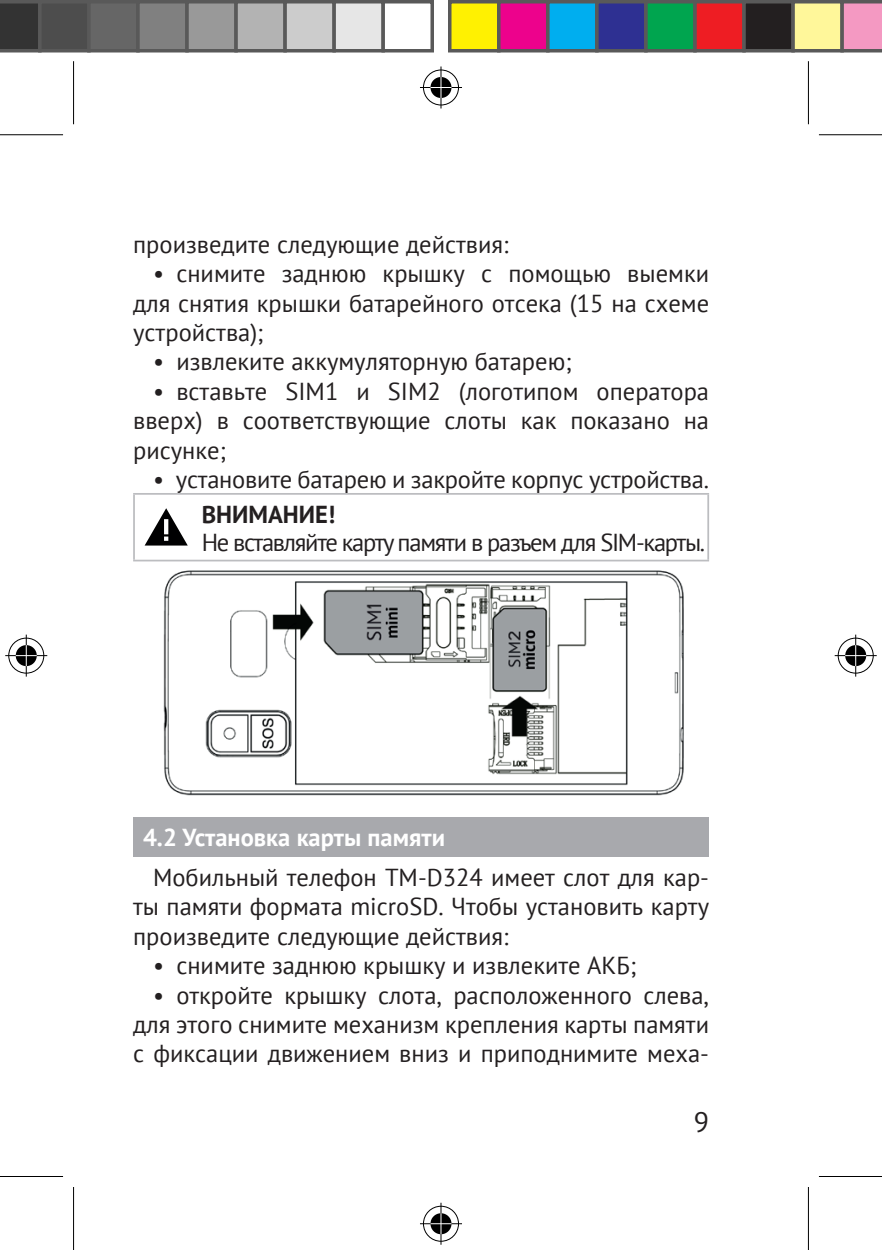
<style>
.page{position:relative;width:882px;height:1250px;background:#fff}
.page>*{position:absolute;margin:0;border:0;box-sizing:border-box;transform-origin:0 0}
.t1{font:28px "PT Sans";color:#231f20}
.t2{font:24.5px/29.4px "PT Sans";color:#231f20;text-align:justify}
.t3{font:24.5px "PT Sans";letter-spacing:-.05em;color:#231f20}
.t4{font:700 24.5px "PT Sans";color:#fff}
.t5{font:700 24.5px "PT Sans";color:#231f20}
</style>
<div class="page">
<hr style="left:133px;top:493px;width:575px;height:2px;background:#bcbdc0">
<hr style="left:133px;top:495px;width:2px;height:65px;background:#bcbdc0">
<hr style="left:707px;top:495px;width:1px;height:65px;background:#bcbdc0">
<hr style="left:133px;top:560px;width:575px;height:1px;background:#bcbdc0">
<svg style="left:144px;top:508px;width:44px;height:38px"></svg>
<img style="left:163px;top:570px;width:521px;height:226px">
<div style="left:133px;top:817px;width:575px;height:40px;background:#a8a9ad"></div>
<svg style="left:0;top:135px;width:63px;height:1px"></svg>
<svg style="left:819px;top:135px;width:62px;height:1px"></svg>
<div style="left:71px;top:61px;width:5px;height:63px;background:#f6f6f6"></div>
<div style="left:71px;top:1187px;width:5px;height:63px;background:#f6f6f6"></div>
<svg style="left:808px;top:61px;width:1px;height:63px"></svg>
<svg style="left:808px;top:1187px;width:1px;height:63px"></svg>
<hr style="left:0;top:134px;width:63px;height:1px;background:#000">
<hr style="left:818px;top:134px;width:63px;height:1px;background:#000">
<hr style="left:0;top:1176px;width:63px;height:1px;background:#000">
<hr style="left:818px;top:1176px;width:63px;height:1px;background:#000">
<hr style="left:73px;top:61px;width:1px;height:63px;background:#000">
<hr style="left:73px;top:1187px;width:1px;height:63px;background:#000">
<hr style="left:807px;top:61px;width:1px;height:63px;background:#000">
<hr style="left:807px;top:1187px;width:1px;height:63px;background:#000">
<div style="left:421px;top:68px;width:39px;height:39px;border:4px solid #fff;border-radius:50%"></div>
<div style="left:420px;top:85px;width:42px;height:5px;background:#fff"></div>
<svg style="left:438px;top:67px;width:5px;height:42px"></svg>
<div style="left:428px;top:75px;width:25px;height:25px;border:4px solid #fff;border-radius:50%"></div>
<div style="left:423px;top:70px;width:36px;height:35px;border:1px solid #000;border-radius:50%"></div>
<hr style="left:420px;top:87px;width:42px;height:1px;background:#000">
<hr style="left:440px;top:67px;width:1px;height:42px;background:#000">
<svg style="left:430px;top:77px;width:21px;height:21px"></svg>
<div style="left:421px;top:1204px;width:39px;height:39px;border:4px solid #fff;border-radius:50%"></div>
<svg style="left:420px;top:1222px;width:42px;height:4px"></svg>
<svg style="left:438px;top:1203px;width:5px;height:42px"></svg>
<div style="left:428px;top:1211px;width:25px;height:25px;border:4px solid #fff;border-radius:50%"></div>
<div style="left:423px;top:1206px;width:36px;height:36px;border:1px solid #000;border-radius:50%"></div>
<hr style="left:420px;top:1223px;width:42px;height:1px;background:#000">
<hr style="left:440px;top:1203px;width:1px;height:42px;background:#000">
<svg style="left:430px;top:1213px;width:21px;height:21px"></svg>
<div style="left:7px;top:636px;width:39px;height:39px;border:4px solid #fff;border-radius:50%"></div>
<svg style="left:5px;top:653px;width:42px;height:5px"></svg>
<svg style="left:24px;top:635px;width:4px;height:42px"></svg>
<div style="left:14px;top:643px;width:25px;height:25px;border:4px solid #fff;border-radius:50%"></div>
<div style="left:8px;top:638px;width:36px;height:36px;border:1px solid #000;border-radius:50%"></div>
<hr style="left:5px;top:655px;width:42px;height:1px;background:#000">
<hr style="left:26px;top:635px;width:1px;height:42px;background:#000">
<svg style="left:16px;top:645px;width:21px;height:21px"></svg>
<div style="left:835px;top:636px;width:40px;height:39px;border:4px solid #fff;border-radius:50%"></div>
<svg style="left:835px;top:653px;width:41px;height:5px"></svg>
<svg style="left:853px;top:635px;width:4px;height:42px"></svg>
<div style="left:842px;top:643px;width:26px;height:25px;border:4px solid #fff;border-radius:50%"></div>
<div style="left:837px;top:638px;width:36px;height:36px;border:1px solid #000;border-radius:50%"></div>
<hr style="left:834px;top:655px;width:42px;height:1px;background:#000">
<hr style="left:854px;top:635px;width:2px;height:42px;background:#000">
<svg style="left:844px;top:645px;width:21px;height:21px"></svg>
<svg style="left:844px;top:655px;width:21px;height:1px"></svg>
<hr style="left:854px;top:645px;width:2px;height:21px;background:#fff">
<svg style="left:0;top:0;width:38px;height:53px;background:#393939"></svg>
<div style="left:40px;top:2px;width:49px;height:49px;background:#4d4d4d"></div>
<div style="left:38px;top:0;width:53px;height:53px;border:4px solid #595959"></div>
<div style="left:89px;top:2px;width:49px;height:49px;background:#666"></div>
<div style="left:87px;top:0;width:53px;height:53px;border:4px solid #595959"></div>
<div style="left:138px;top:2px;width:49px;height:49px;background:#808080"></div>
<div style="left:136px;top:0;width:53px;height:53px;border:4px solid #595959"></div>
<div style="left:187px;top:2px;width:49px;height:49px;background:#999"></div>
<div style="left:185px;top:0;width:53px;height:53px;border:4px solid #595959"></div>
<div style="left:236px;top:2px;width:49px;height:49px;background:#b3b3b3"></div>
<div style="left:234px;top:0;width:53px;height:53px;border:4px solid #595959"></div>
<div style="left:285px;top:2px;width:49px;height:49px;background:#ccc"></div>
<div style="left:283px;top:0;width:53px;height:53px;border:4px solid #595959"></div>
<div style="left:334px;top:2px;width:49px;height:49px;background:#e6e6e6"></div>
<div style="left:332px;top:0;width:53px;height:53px;border:4px solid #595959"></div>
<div style="left:381px;top:0;width:53px;height:53px;border:4px solid #595959"></div>
<div style="left:449px;top:2px;width:49px;height:49px;background:#fff101"></div>
<div style="left:448px;top:0;width:52px;height:53px;border:4px solid #595959"></div>
<div style="left:498px;top:2px;width:49px;height:49px;background:#ed028c"></div>
<div style="left:497px;top:0;width:52px;height:53px;border:4px solid #595959"></div>
<div style="left:547px;top:2px;width:49px;height:49px;background:#00aeef"></div>
<div style="left:546px;top:0;width:52px;height:53px;border:4px solid #595959"></div>
<div style="left:596px;top:2px;width:49px;height:49px;background:#2e3092"></div>
<div style="left:595px;top:0;width:52px;height:53px;border:4px solid #595959"></div>
<div style="left:645px;top:2px;width:49px;height:49px;background:#00a54f"></div>
<div style="left:644px;top:0;width:52px;height:53px;border:4px solid #595959"></div>
<div style="left:694px;top:2px;width:49px;height:49px;background:#ee1d23"></div>
<div style="left:693px;top:0;width:52px;height:53px;border:4px solid #595959"></div>
<div style="left:743px;top:2px;width:49px;height:49px;background:#231f20"></div>
<div style="left:742px;top:0;width:52px;height:53px;border:4px solid #595959"></div>
<div style="left:792px;top:2px;width:49px;height:49px;background:#fff79a"></div>
<div style="left:791px;top:0;width:52px;height:53px;border:4px solid #595959"></div>
<svg style="left:840px;top:0;width:41px;height:53px;background:#d38cac"></svg>
<p class="t2" style="left:133px;top:229px;width:377px">произведите следующие действия:</p>
<p class="t2" style="left:133px;top:258px;width:577px;text-indent:20px">• снимите заднюю крышку с помощью выемки для снятия крышки батарейного отсека (15 на схеме устройства);</p>
<p class="t2" style="left:153px;top:347px;width:420px">• извлеките аккумуляторную батарею;</p>
<p class="t2" style="left:133px;top:376px;width:577px;text-indent:20px">• вставьте SIM1 и SIM2 (логотипом оператора вверх) в соответствующие слоты как показано на рисунке;</p>
<p class="t2" style="left:153px;top:464px;width:557px">• установите батарею и закройте корпус устройства.</p>
<p class="t5" style="left:201px;top:498px;width:135px">ВНИМАНИЕ!</p>
<p class="t3" style="left:201px;top:526px;width:505px">Не вставляйте карту памяти в разъем для SIM-карты.</p>
<p class="t4" style="left:143px;top:821px;width:303px">4.2 Установка карты памяти</p>
<p class="t2" style="left:133px;top:862px;width:577px;text-indent:20px">Мобильный телефон TM-D324 имеет слот для кар&shy;ты памяти формата microSD. Чтобы установить карту произведите следующие действия:</p>
<p class="t2" style="left:153px;top:950px;width:484px">• снимите заднюю крышку и извлеките АКБ;</p>
<p class="t2" style="left:133px;top:980px;width:577px;text-indent:20px">• откройте крышку слота, расположенного слева, для этого снимите механизм крепления карты памяти с фиксации движением вниз и приподнимите меха-</p>
<p class="t1" style="left:693px;top:1104px;width:17px">9</p>
</div>
